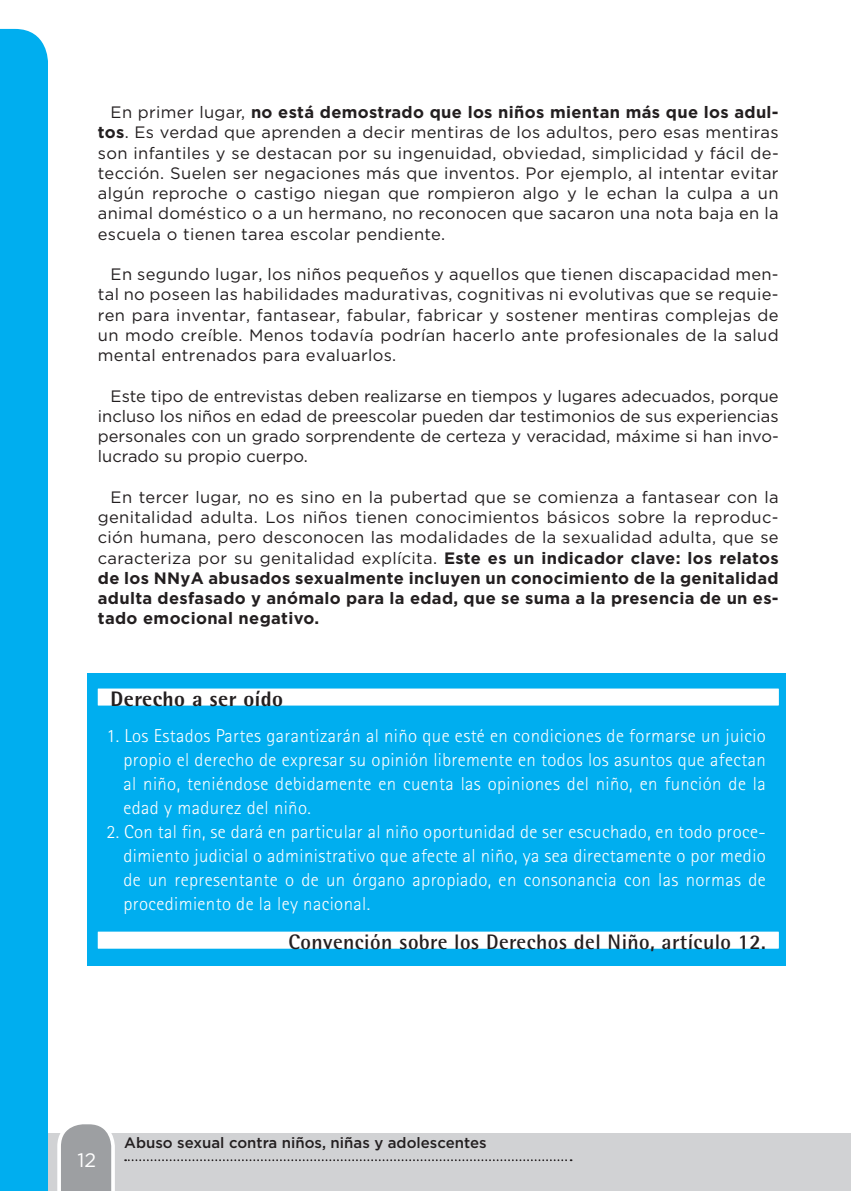
<style>
.page{position:relative;width:851px;height:1191px;background:#fff}
.page>*{position:absolute;margin:0;border:0;box-sizing:border-box;transform-origin:0 0}
.t1{font:700 21px "Rotis Semi Sans";letter-spacing:.02em;color:#231f20}
.t2{font:800 21px "Rotis Semi Sans";letter-spacing:.02em;color:#231f20}
.t3{font:19.5px "Gotham";color:#fff}
.t4{font:300 18.75px/24px "Rotis Sans Serif";letter-spacing:.02em;color:#fff;text-align:justify}
.t5{font:16.5px/20.2px "Gotham";letter-spacing:.02em;color:#231f20;text-align:justify}
.t6{font:500 15px "Gotham";color:#231f20}
.s1{font-weight:700}
</style>
<div class="page">
<div style="left:0;top:1133px;width:850px;height:58px;background:#d1d2d4"></div>
<div style="left:0;top:29px;width:48px;height:1162px;background:#00aeef"></div>
<svg style="left:125px;top:1159px;width:446px;height:2px"></svg>
<svg style="left:57px;top:1124px;width:58px;height:67px;background:#aeb0b2"></svg>
<div style="left:87px;top:673px;width:698px;height:292px;background:#00aeef"></div>
<div style="left:98px;top:688px;width:680px;height:17px;background:#fff"></div>
<div style="left:98px;top:931px;width:680px;height:17px;background:#fff"></div>
<p class="t5" style="left:98px;top:102px;width:682px;text-indent:13px">En primer lugar, <span class="s1">no está demostrado que los niños mientan más que los adul&shy;tos</span>. Es verdad que aprenden a decir mentiras de los adultos, pero esas mentiras son infantiles y se destacan por su ingenuidad, obviedad, simplicidad y fácil de&shy;tección. Suelen ser negaciones más que inventos. Por ejemplo, al intentar evitar algún reproche o castigo niegan que rompieron algo y le echan la culpa a un animal doméstico o a un hermano, no reconocen que sacaron una nota baja en la escuela o tienen tarea escolar pendiente.</p>
<p class="t5" style="left:98px;top:264px;width:682px;text-indent:13px">En segundo lugar, los niños pequeños y aquellos que tienen discapacidad men&shy;tal no poseen las habilidades madurativas, cognitivas ni evolutivas que se requie&shy;ren para inventar, fantasear, fabular, fabricar y sostener mentiras complejas de un modo creíble. Menos todavía podrían hacerlo ante profesionales de la salud mental entrenados para evaluarlos.</p>
<p class="t5" style="left:98px;top:385px;width:682px;text-indent:13px">Este tipo de entrevistas deben realizarse en tiempos y lugares adecuados, porque incluso los niños en edad de preescolar pueden dar testimonios de sus experiencias personales con un grado sorprendente de certeza y veracidad, máxime si han invo&shy;lucrado su propio cuerpo.</p>
<p class="t5" style="left:98px;top:486px;width:682px;text-indent:13px">En tercer lugar, no es sino en la pubertad que se comienza a fantasear con la genitalidad adulta. Los niños tienen conocimientos básicos sobre la reproduc&shy;ción humana, pero desconocen las modalidades de la sexualidad adulta, que se caracteriza por su genitalidad explícita. <span class="s1">Este es un indicador clave: los relatos de los NNyA abusados sexualmente incluyen un conocimiento de la genitalidad adulta desfasado y anómalo para la edad, que se suma a la presencia de un es&shy;tado emocional negativo.</span></p>
<p class="t2" style="left:111px;top:685px;width:174px">Derecho a ser oído</p>
<p class="t4" style="left:123px;top:724px;width:644px;text-indent:-17px">1. Los Estados Partes garantizarán al niño que esté en condiciones de formarse un juicio propio el derecho de expresar su opinión libremente en todos los asuntos que afectan al niño, teniéndose debidamente en cuenta las opiniones del niño, en función de la edad y madurez del niño.</p>
<p class="t4" style="left:123px;top:820px;width:644px;text-indent:-17px">2. Con tal fin, se dará en particular al niño oportunidad de ser escuchado, en todo proce&shy;dimiento judicial o administrativo que afecte al niño, ya sea directamente o por medio de un representante o de un órgano apropiado, en consonancia con las normas de procedimiento de la ley nacional.</p>
<p class="t1" style="left:288px;top:928px;width:479px">Convención sobre los Derechos del Niño, artículo 12.</p>
<p class="t3" style="left:78px;top:1147px;width:20px">12</p>
<p class="t6" style="left:124px;top:1133px;width:364px">Abuso sexual contra niños, niñas y adolescentes</p>
</div>
